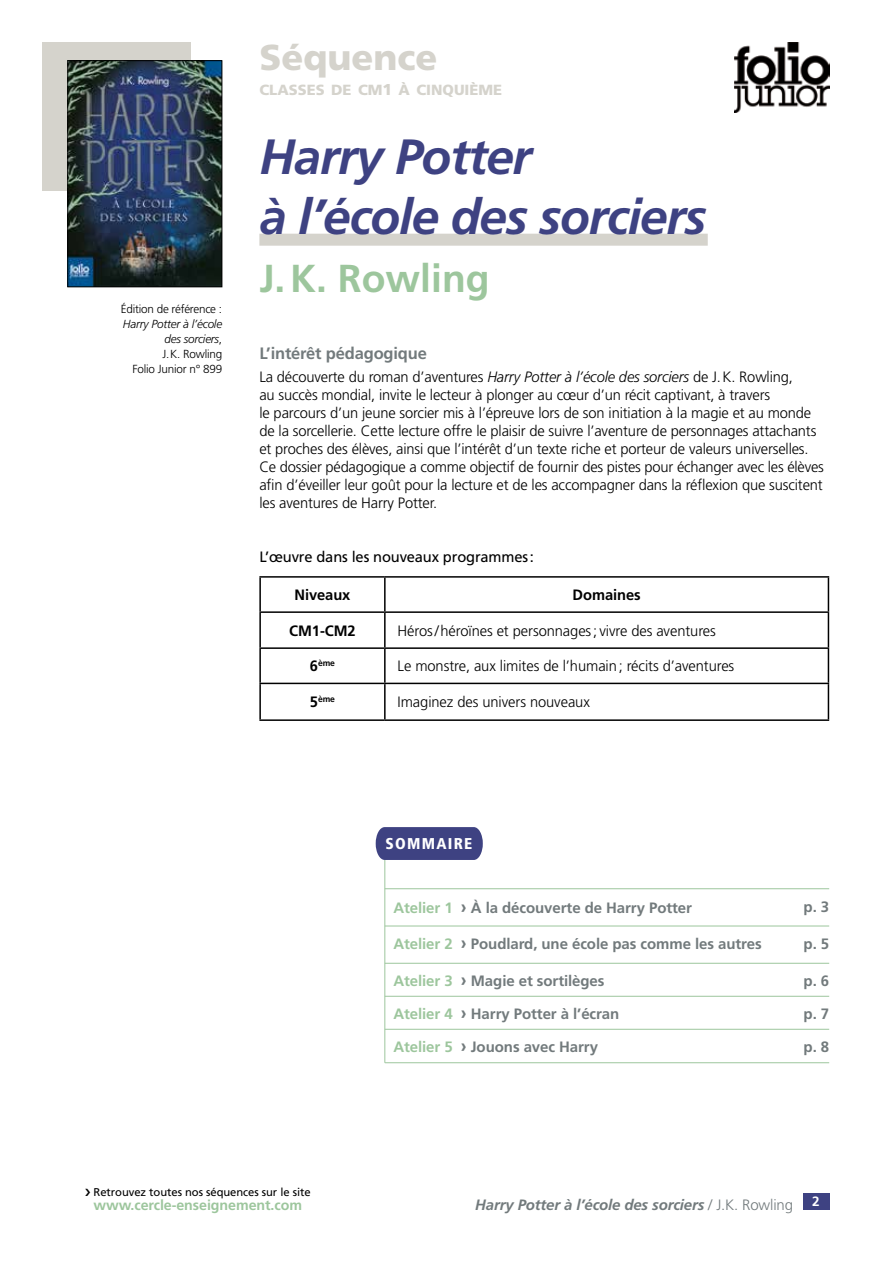
<style>
.page{position:relative;width:893px;height:1263px;background:#fff}
.page>*{position:absolute;margin:0;border:0;box-sizing:border-box;transform-origin:0 0}
.t1{font:italic 700 49.5px/59.4px "Frutiger LT Std";letter-spacing:-.025em;color:#3e4282}
.t2{font:700 39px "Frutiger LT Std";color:#9dc69d}
.t3{font:900 36px "Frutiger LT Std";color:#d5d3cc}
.t4{font:700 16.5px "Frutiger LT Std";letter-spacing:-.01em;color:#727a7c}
.t5{font:900 condensed 15.75px "Frutiger LT Std";letter-spacing:.08em;color:#fff}
.t6{font:300 15px/18px "Frutiger LT Std";letter-spacing:-.01em;color:#000}
.t7{font:700 15px "Frutiger LT Std";letter-spacing:-.005em;color:#727a7c}
.t8{font:italic 700 15px "Frutiger LT Std";letter-spacing:-.01em;color:#727a7c}
.t9{font:15px "Frutiger LT Std";letter-spacing:-.01em;color:#000}
.t10{font:700 15px "Frutiger LT Std";letter-spacing:-.005em;color:#000}
.t11{font:900 14.7px "Frutiger LT Std";color:#d5d3cc}
.t12{font:700 14.25px "Frutiger LT Std";letter-spacing:-.005em;color:#9dc69d}
.t13{font:700 13.5px "Frutiger LT Std";color:#fff}
.t14{font:italic 300 11.7px/15px "Frutiger LT Std";letter-spacing:-.02em;color:#000;text-align:right}
.t15{font:300 11.7px "Frutiger LT Std";letter-spacing:-.02em;color:#000}
.t16{font:11.25px "Frutiger LT Std";letter-spacing:-.005em;color:#000}
.t17{font:700 8.7px "Frutiger LT Std";letter-spacing:-.005em;color:#000}
.s1{font-style:normal}
.s2{font-size:15.75px}
.s3{font-style:italic}
.s4{font-size:15px}
.s5{color:#9dc69d}
.s6{font-size:18px}
.s7{font-weight:300;font-style:normal}
</style>
<div class="page">
<div style="left:43px;top:43px;width:148px;height:148px;background:#d5d3cc"></div>
<div style="left:803px;top:1193px;width:26px;height:17px;background:#3e4282"></div>
<img style="left:735px;top:43px;width:94px;height:70px">
<div style="left:259px;top:234px;width:449px;height:12px;background:#d5d3cc"></div>
<img style="left:70px;top:62px;width:150px;height:223px">
<div style="left:68px;top:60px;width:154px;height:227px;border:1px solid #000"></div>
<hr style="left:259px;top:576px;width:126px;height:2px;background:#000">
<hr style="left:259px;top:578px;width:2px;height:33px;background:#000">
<hr style="left:385px;top:576px;width:444px;height:2px;background:#000">
<hr style="left:384px;top:578px;width:2px;height:33px;background:#000">
<hr style="left:828px;top:578px;width:1px;height:33px;background:#000">
<hr style="left:259px;top:611px;width:126px;height:2px;background:#000">
<hr style="left:259px;top:613px;width:2px;height:34px;background:#000">
<hr style="left:385px;top:611px;width:444px;height:2px;background:#000">
<hr style="left:384px;top:613px;width:2px;height:34px;background:#000">
<hr style="left:828px;top:613px;width:1px;height:34px;background:#000">
<hr style="left:259px;top:647px;width:126px;height:2px;background:#000">
<hr style="left:259px;top:649px;width:2px;height:34px;background:#000">
<hr style="left:385px;top:647px;width:444px;height:2px;background:#000">
<hr style="left:384px;top:649px;width:2px;height:34px;background:#000">
<hr style="left:828px;top:649px;width:1px;height:34px;background:#000">
<hr style="left:259px;top:683px;width:126px;height:1px;background:#000">
<hr style="left:259px;top:684px;width:2px;height:35px;background:#000">
<hr style="left:385px;top:683px;width:444px;height:1px;background:#000">
<hr style="left:384px;top:684px;width:2px;height:35px;background:#000">
<hr style="left:828px;top:684px;width:1px;height:35px;background:#000">
<hr style="left:259px;top:719px;width:126px;height:2px;background:#000">
<hr style="left:385px;top:719px;width:444px;height:2px;background:#000">
<svg style="left:376px;top:827px;width:107px;height:33px;background:#454986"></svg>
<hr style="left:384px;top:860px;width:1px;height:203px;background:#9dc69d">
<hr style="left:385px;top:888px;width:444px;height:1px;background:#9dc69d">
<hr style="left:385px;top:926px;width:444px;height:1px;background:#9dc69d">
<hr style="left:385px;top:963px;width:444px;height:1px;background:#9dc69d">
<hr style="left:385px;top:996px;width:444px;height:1px;background:#9dc69d">
<hr style="left:385px;top:1029px;width:444px;height:1px;background:#9dc69d">
<hr style="left:385px;top:1062px;width:444px;height:1px;background:#9dc69d">
<p class="t15" style="left:121px;top:302px;width:103px">Édition de référence :</p>
<p class="t14" style="left:123px;top:316px;width:101px">Harry Potter à l’école des sorciers<span class="s1">,<br>J.K. Rowling<br>Folio Junior n° 899</span></p>
<h3 class="t3" style="left:259px;top:35px;width:180px">Séquence</h3>
<p class="t11" style="left:259px;top:81px;width:244px">CLASSES DE CM<span class="s2">1</span> À CINQUIÈME</p>
<h1 class="t1" style="left:259px;top:128px;width:449px">Harry Potter<br>à l’école des sorciers</h1>
<h2 class="t2" style="left:259px;top:256px;width:232px">J.K. Rowling</h2>
<p class="t4" style="left:259px;top:343px;width:169px">L’intérêt pédagogique</p>
<p class="t6" style="left:259px;top:368px;width:566px">La découverte du roman d’aventures <span class="s3">Harry Potter à l’école des sorciers</span> de J.K. Rowling,<br>au succès mondial, invite le lecteur à plonger au cœur d’un récit captivant, à travers<br>le parcours d’un jeune sorcier mis à l’épreuve lors de son initiation à la magie et au monde de la sorcellerie. Cette lecture offre le plaisir de suivre l’aventure de personnages attachants et proches des élèves, ainsi que l’intérêt d’un texte riche et porteur de valeurs universelles.<br>Ce dossier pédagogique a comme objectif de fournir des pistes pour échanger avec les élèves afin d’éveiller leur goût pour la lecture et de les accompagner dans la réflexion que suscitent les aventures de Harry Potter.</p>
<p class="t9" style="left:259px;top:548px;width:276px">L’œuvre dans les nouveaux programmes:</p>
<p class="t10" style="left:294px;top:586px;width:57px">Niveaux</p>
<p class="t10" style="left:573px;top:586px;width:70px">Domaines</p>
<p class="t10" style="left:289px;top:622px;width:68px">CM1-CM2</p>
<p class="t6" style="left:398px;top:622px;width:320px">Héros/héroïnes et personnages; vivre des aventures</p>
<p class="t17" style="left:310px;top:658px;width:27px"><span class="s4">6</span>ème</p>
<p class="t6" style="left:398px;top:657px;width:338px">Le monstre, aux limites de l’humain; récits d’aventures</p>
<p class="t17" style="left:310px;top:694px;width:27px"><span class="s4">5</span>ème</p>
<p class="t6" style="left:398px;top:693px;width:194px">Imaginez des univers nouveaux</p>
<p class="t5" style="left:385px;top:834px;width:88px">SOMMAIRE</p>
<p class="t7" style="left:393px;top:899px;width:300px"><span class="s5">Atelier 1</span> <span class="s6">›</span> À la découverte de Harry Potter</p>
<p class="t7" style="left:804px;top:897px;width:27px">p. 3</p>
<p class="t7" style="left:393px;top:935px;width:370px"><span class="s5">Atelier 2</span> <span class="s6">›</span> Poudlard, une école pas comme les autres</p>
<p class="t7" style="left:804px;top:935px;width:27px">p. 5</p>
<p class="t7" style="left:393px;top:972px;width:213px"><span class="s5">Atelier 3</span> <span class="s6">›</span> Magie et sortilèges</p>
<p class="t7" style="left:804px;top:972px;width:27px">p. 6</p>
<p class="t7" style="left:393px;top:1005px;width:228px"><span class="s5">Atelier 4</span> <span class="s6">›</span> Harry Potter à l’écran</p>
<p class="t7" style="left:804px;top:1005px;width:27px">p. 7</p>
<p class="t7" style="left:393px;top:1038px;width:206px"><span class="s5">Atelier 5</span> <span class="s6">›</span> Jouons avec Harry</p>
<p class="t7" style="left:804px;top:1038px;width:27px">p. 8</p>
<p class="t16" style="left:94px;top:1186px;width:219px">Retrouvez toutes nos séquences sur le site</p>
<p class="t12" style="left:94px;top:1197px;width:210px">www.cercle-enseignement.com</p>
<p class="t8" style="left:475px;top:1196px;width:319px">Harry Potter à l’école des sorciers <span class="s7">/ J.K. Rowling</span></p>
<p class="t13" style="left:812px;top:1194px;width:9px">2</p>
</div>
